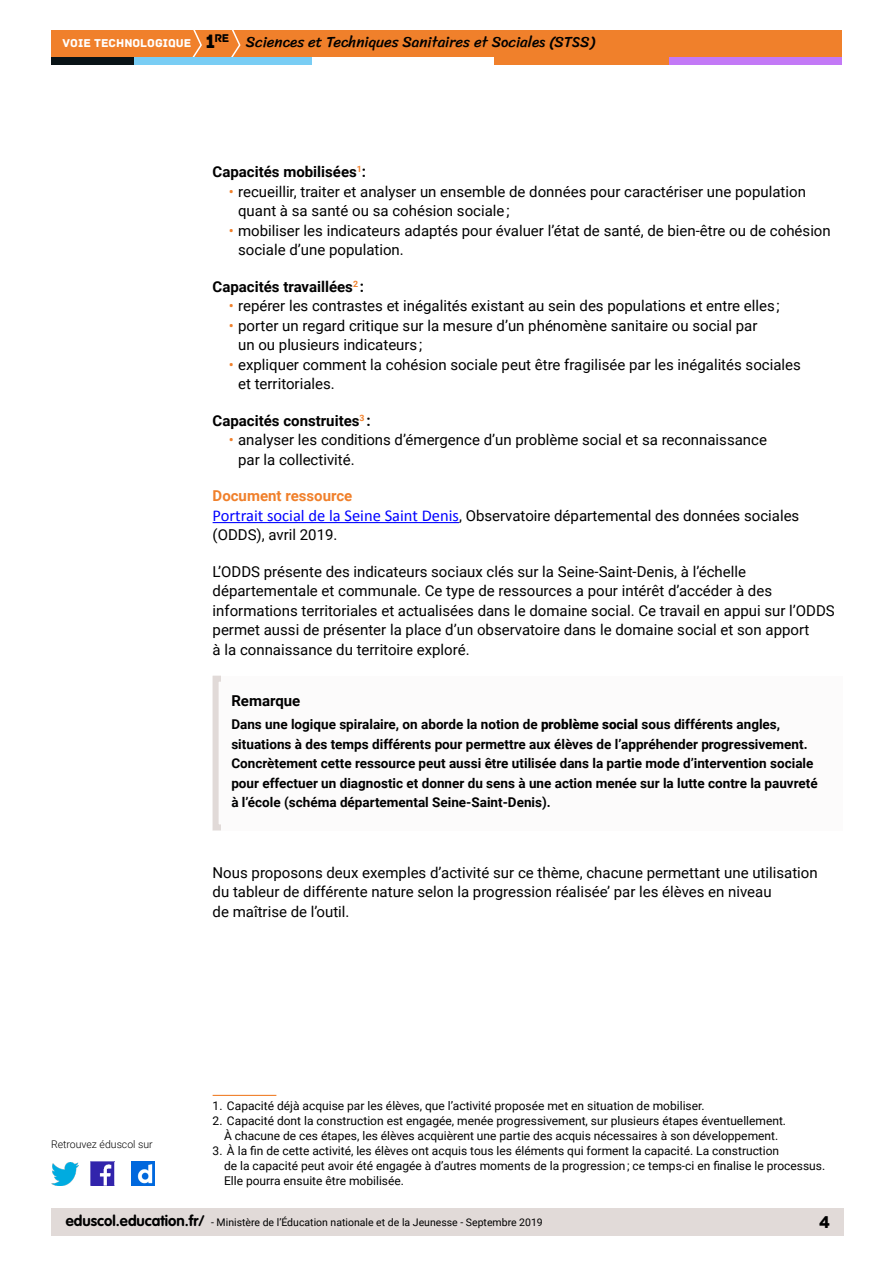
<style>
.page{position:relative;width:893px;height:1263px;background:#fff}
.page>*{position:absolute;margin:0;border:0;box-sizing:border-box;transform-origin:0 0}
.t1{font:18px "Archive";color:#000}
.t2{font:15px/19.5px "Roboto";color:#000}
.t3{font:700 15px "Roboto";color:#000}
.t4{font:15px "Sriracha";color:#000}
.t5{font:700 13.5px/19.5px "Roboto";color:#000}
.t6{font:12px/15px "Roboto";color:#000;text-align:center}
.t7{font:12px "Archive";color:#fff}
.t8{font:11.85px "Archive";color:#000}
.t9{font:10.5px "Roboto";color:#000}
.t10{font:300 10.5px "Roboto";color:#000}
.s1{font-size:20.4px}
.s2{color:#f0802b}
.s3{font-weight:700;color:#f0802b}
.s4{font-family:"Calibri";font-size:16.5px;color:#00f}
.s5{font-weight:900}
.s6{font-family:"VAG Rounded Std";font-weight:700;font-size:15px}
</style>
<div class="page">
<div style="left:51px;top:1209px;width:792px;height:27px;background:#e1dad8"></div>
<img style="left:91px;top:1162px;width:23px;height:23px">
<img style="left:51px;top:1163px;width:28px;height:22px">
<img style="left:132px;top:1162px;width:22px;height:23px">
<div style="left:51px;top:30px;width:791px;height:27px;background:#f0802b"></div>
<svg style="left:192px;top:30px;width:10px;height:27px"></svg>
<svg style="left:231px;top:30px;width:10px;height:27px"></svg>
<div style="left:133px;top:57px;width:179px;height:8px;background:#79cdf4"></div>
<div style="left:51px;top:57px;width:82px;height:8px;background:#091316"></div>
<div style="left:667px;top:57px;width:175px;height:8px;background:#c379f6"></div>
<div style="left:494px;top:57px;width:175px;height:8px;background:#f0802b"></div>
<hr style="left:213px;top:522px;width:246px;height:1px;background:#00f">
<div style="left:213px;top:676px;width:630px;height:154px;background:#fcfbfb"></div>
<hr style="left:213px;top:1095px;width:63px;height:1px;background:#f0802b">
<p class="t8" style="left:205px;top:31px;width:25px"><span class="s1">1</span>re</p>
<p class="t7" style="left:63px;top:36px;width:130px">VOIE TECHNOLOGIQUE</p>
<p class="t4" style="left:246px;top:33px;width:350px">Sciences et Techniques Sanitaires et Sociales (STSS)</p>
<p class="t3" style="left:213px;top:161px;width:155px">Capacités mobilisées<sup>1</sup>:</p>
<p class="t2" style="left:238px;top:181px;width:569px;text-indent:-9px"><span class="s2">•</span> recueillir, traiter et analyser un ensemble de données pour caractériser une population quant à sa santé ou sa cohésion sociale ;</p>
<p class="t2" style="left:238px;top:220px;width:594px;text-indent:-9px"><span class="s2">•</span> mobiliser les indicateurs adaptés pour évaluer l’état de santé, de bien-être ou de cohésion sociale d’une population.</p>
<p class="t3" style="left:213px;top:276px;width:153px">Capacités travaillées<sup>2</sup> :</p>
<p class="t2" style="left:229px;top:296px;width:552px"><span class="s2">•</span> repérer les contrastes et inégalités existant au sein des populations et entre elles ;</p>
<p class="t2" style="left:238px;top:315px;width:521px;text-indent:-9px"><span class="s2">•</span> porter un regard critique sur la mesure d’un phénomène sanitaire ou social par un ou plusieurs indicateurs ;</p>
<p class="t2" style="left:238px;top:354px;width:564px;text-indent:-9px"><span class="s2">•</span> expliquer comment la cohésion sociale peut être fragilisée par les inégalités sociales et territoriales.</p>
<p class="t3" style="left:213px;top:410px;width:160px">Capacités construites<sup>3</sup> :</p>
<p class="t2" style="left:238px;top:430px;width:530px;text-indent:-9px"><span class="s2">•</span> analyser les conditions d’émergence d’un problème social et sa reconnaissance par la collectivité.</p>
<p class="t2" style="left:213px;top:486px;width:588px"><span class="s3">Document ressource<br></span><span class="s4">Portrait social de la Seine Saint Denis</span>, Observatoire départemental des données sociales (ODDS), avril 2019.</p>
<p class="t2" style="left:213px;top:561px;width:624px">L’ODDS présente des indicateurs sociaux clés sur la Seine-Saint-Denis, à l’échelle départementale et communale. Ce type de ressources a pour intérêt d’accéder à des informations territoriales et actualisées dans le domaine social. Ce travail en appui sur l’ODDS permet aussi de présenter la place d’un observatoire dans le domaine social et son apport<br>à la connaissance du territoire exploré.</p>
<p class="t3" style="left:231px;top:690px;width:71px">Remarque</p>
<p class="t5" style="left:231px;top:714px;width:588px">Dans une logique spiralaire, on aborde la notion de <span class="s5">problème social</span> sous différents angles, situations à des temps différents pour permettre aux élèves de l’appréhender progressivement.<br>Concrètement cette ressource peut aussi être utilisée dans la partie mode d’intervention sociale pour effectuer un diagnostic et donner du sens à une action menée sur la lutte contre la pauvreté à l’école (schéma départemental Seine-Saint-Denis).</p>
<p class="t2" style="left:213px;top:862px;width:607px">Nous proposons deux exemples d’activité sur ce thème, chacune permettant une utilisation du tableur de différente nature selon la progression réalisée’ par les élèves en niveau<br>de maîtrise de l’outil.</p>
<p class="t10" style="left:51px;top:1137px;width:103px">Retrouvez éduscol sur</p>
<p class="t6" style="left:213px;top:1098px;width:493px">1. Capacité déjà acquise par les élèves, que l’activité proposée met en situation de mobiliser.</p>
<p class="t6" style="left:213px;top:1113px;width:575px">2. Capacité dont la construction est engagée, menée progressivement, sur plusieurs étapes éventuellement.<br>À chacune de ces étapes, les élèves acquièrent une partie des acquis nécessaires à son développement.</p>
<p class="t6" style="left:224px;top:1143px;width:603px;text-align:left;text-indent:-11px">3. À la fin de cette activité, les élèves ont acquis tous les éléments qui forment la capacité. La construction<br>de la capacité peut avoir été engagée à d’autres moments de la progression ; ce temps-ci en finalise le processus.<br>Elle pourra ensuite être mobilisée.</p>
<p class="t9" style="left:66px;top:1215px;width:478px"><span class="s6">eduscol.education.fr/</span> - Ministère de l’Éducation nationale et de la Jeunesse - Septembre 2019</p>
<p class="t1" style="left:819px;top:1211px;width:13px">4</p>
</div>
